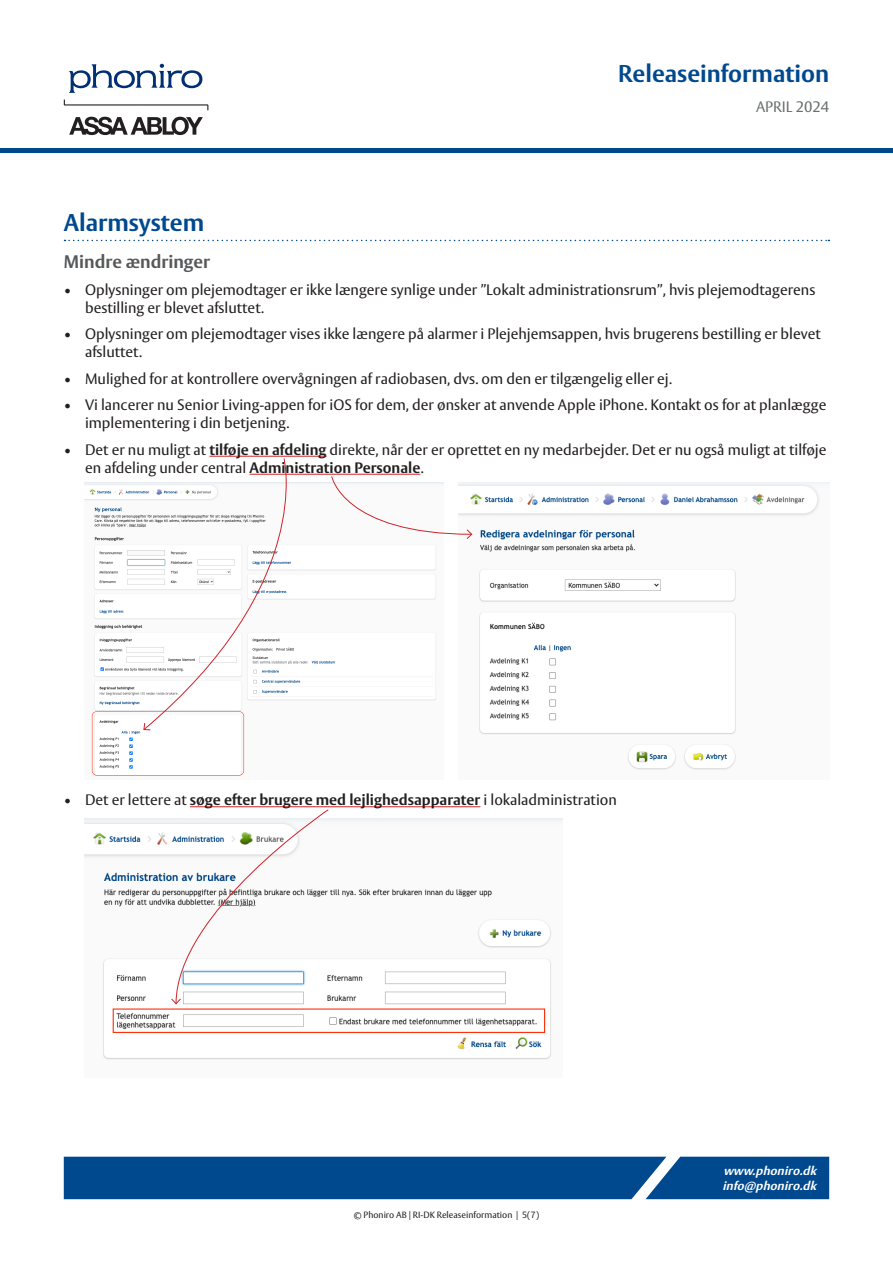
<style>
.page{position:relative;width:893px;height:1263px;background:#fff}
.page>*{position:absolute;margin:0;border:0;box-sizing:border-box;transform-origin:0 0}
.Header_1_DK{font:700 24px "ASSA Vesta";color:#01498e}
.Subheader_DK{font:700 18px "ASSA Vesta";color:#57585a}
.t1{font:15px/18px "ASSA Vesta";color:#231f20}
.t2{font:700 15px "ASSA Vesta";color:#231f20}
.t3{font:15px "ASSA Vesta";color:#6b6f70}
.t4{font:italic 700 12px/14.4px "ASSA Vesta";color:#fff}
.t5{font:9px "ASSA Vesta";color:#231f20}
.s1{font-weight:700}
.s2{font-weight:400}
</style>
<div class="page">
<div style="left:64px;top:1157px;width:765px;height:42px;background:#01498e"></div>
<svg style="left:69px;top:117px;width:134px;height:18px"></svg>
<svg style="left:69px;top:64px;width:133px;height:29px"></svg>
<svg style="left:64px;top:100px;width:144px;height:10px"></svg>
<hr style="left:0;top:149px;width:893px;height:4px;background:#01498e">
<hr style="left:209px;top:456px;width:117px;height:1px;background:#d1232a">
<hr style="left:249px;top:474px;width:171px;height:1px;background:#d1232a">
<hr style="left:190px;top:806px;width:290px;height:1px;background:#d1232a">
<svg style="left:65px;top:240px;width:764px;height:1px"></svg>
<img style="left:84px;top:482px;width:352px;height:294px">
<img style="left:472px;top:482px;width:357px;height:288px">
<img style="left:84px;top:819px;width:478px;height:241px">
<svg style="left:143px;top:458px;width:172px;height:272px"></svg>
<svg style="left:144px;top:723px;width:7px;height:7px"></svg>
<svg style="left:171px;top:809px;width:158px;height:195px"></svg>
<svg style="left:331px;top:476px;width:141px;height:63px"></svg>
<p class="Header_1_DK" style="left:64px;top:208px;width:142px">Alarmsystem</p>
<h1 class="Header_1_DK" style="left:618px;top:59px;width:212px">Releaseinformation</h1>
<p class="t3" style="left:756px;top:98px;width:75px">APRIL 2024</p>
<p class="Subheader_DK" style="left:64px;top:251px;width:148px">Mindre ændringer</p>
<p class="t1" style="left:85px;top:281px;width:732px;text-indent:-21px">• Oplysninger om plejemodtager er ikke længere synlige under ”Lokalt administrationsrum”, hvis plejemodtagerens bestilling er blevet afsluttet.</p>
<p class="t1" style="left:85px;top:326px;width:737px;text-indent:-21px">• Oplysninger om plejemodtager vises ikke længere på alarmer i Plejehjemsappen, hvis brugerens bestilling er blevet afsluttet.</p>
<p class="t1" style="left:64px;top:370px;width:610px">• Mulighed for at kontrollere overvågningen af radiobasen, dvs. om den er tilgængelig eller ej.</p>
<p class="t1" style="left:85px;top:397px;width:743px;text-indent:-21px">• Vi lancerer nu Senior Living-appen for iOS for dem, der ønsker at anvende Apple iPhone. Kontakt os for at planlægge implementering i din betjening.</p>
<p class="t1" style="left:85px;top:441px;width:743px;text-indent:-21px">• Det er nu muligt at <span class="s1">tilføje en afdeling</span> direkte, når der er oprettet en ny medarbejder. Det er nu også muligt at tilføje en afdeling under central <span class="s1">Administration Personale</span>.</p>
<p class="t2" style="left:64px;top:791px;width:555px"><span class="s2">• Det er lettere at</span> søge efter brugere med lejlighedsapparater <span class="s2">i lokaladministration</span></p>
<p class="t5" style="left:354px;top:1209px;width:187px">© Phoniro AB | RI-DK Releaseinformation | 5(7)</p>
<p class="t4" style="left:722px;top:1164px;width:99px">www.phoniro.dk info@phoniro.dk</p>
</div>
